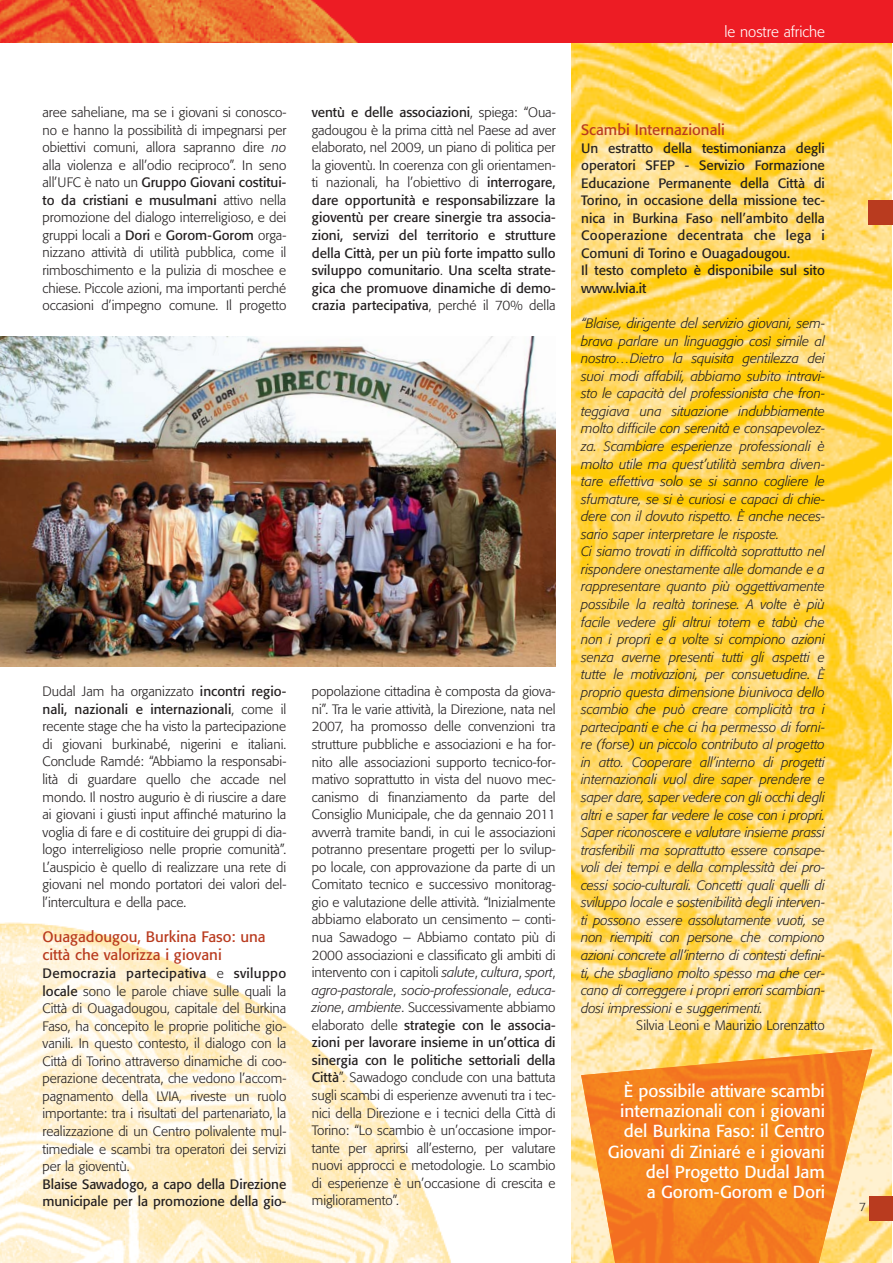
<style>
.page{position:relative;width:893px;height:1263px;background:#fff}
.page>*{position:absolute;margin:0;border:0;box-sizing:border-box;transform-origin:0 0}
.t1{font:17.25px/20.2px "Formata";letter-spacing:-.005em;color:#fff;text-align:right}
.t2{font:15px/18px "Formata";color:#b93b1f}
.t3{font:300 15px "Formata";color:#fff}
.t4{font:300 13.5px/17.5px "Formata";color:#231f20;text-align:justify}
.t5{font:italic 300 13.5px/17.5px "Formata";color:#231f20}
.t6{font:13.5px/17.5px "Formata";color:#231f20}
.t7{font:300 12px "Formata";color:#231f20}
.s1{font-style:italic}
.s2{font-weight:400}
.s3{font-weight:300}
</style>
<div class="page">
<img style="left:1px;top:922px;width:450px;height:340px">
<img style="left:572px;top:43px;width:319px;height:1219px">
<div style="left:1px;top:0;width:892px;height:43px;background:#ed1c24"></div>
<img style="left:1px;top:0;width:357px;height:43px">
<div style="left:869px;top:200px;width:24px;height:24px;background:#b93b1f"></div>
<img style="left:581px;top:1049px;width:291px;height:213px">
<div style="left:869px;top:1196px;width:24px;height:24px;background:#b93b1f"></div>
<img style="left:1px;top:337px;width:555px;height:329px">
<p class="t3" style="left:724px;top:25px;width:102px">le nostre afriche</p>
<p class="t4" style="left:43px;top:105px;width:245px">aree saheliane, ma se i giovani si conosco&shy;no e hanno la possibilità di impegnarsi per obiettivi comuni, allora sapranno dire <span class="s1">no </span>alla violenza e all’odio reciproco”. In seno all’UFC è nato un <span class="s2">Gruppo Giovani costitui&shy;to da cristiani e musulmani</span> attivo nella promozione del dialogo interreligioso, e dei gruppi locali a <span class="s2">Dori</span> e <span class="s2">Gorom-Gorom</span> orga&shy;nizzano attività di utilità pubblica, come il rimboschimento e la pulizia di moschee e chiese. Piccole azioni, ma importanti perché occasioni d’impegno comune. Il progetto</p>
<p class="t4" style="left:43px;top:684px;width:245px">Dudal Jam ha organizzato <span class="s2">incontri regio&shy;nali, nazionali e internazionali</span>, come il recente stage che ha visto la partecipazione di giovani burkinabé, nigerini e italiani.<br>Conclude Ramdé: “Abbiamo la responsabi&shy;lità di guardare quello che accade nel mondo. Il nostro augurio è di riuscire a dare ai giovani i giusti input affinché maturino la voglia di fare e di costituire dei gruppi di dia&shy;logo interreligioso nelle proprie comunità”.<br>L’auspicio è quello di realizzare una rete di giovani nel mondo portatori dei valori del&shy;l’intercultura e della pace.</p>
<p class="t2" style="left:43px;top:929px;width:225px">Ouagadougou, Burkina Faso: una città che valorizza i giovani</p>
<p class="t4" style="left:43px;top:965px;width:245px"><span class="s2">Democrazia partecipativa</span> e <span class="s2">sviluppo locale</span> sono le parole chiave sulle quali la Città di Ouagadougou, capitale del Burkina Faso, ha concepito le proprie politiche gio&shy;vanili. In questo contesto, il dialogo con la Città di Torino attraverso dinamiche di coo&shy;perazione decentrata, che vedono l’accom&shy;pagnamento della LVIA, riveste un ruolo importante: tra i risultati del partenariato, la realizzazione di un Centro polivalente mul&shy;timediale e scambi tra operatori dei servizi per la gioventù.</p>
<p class="t6" style="left:43px;top:1176px;width:245px">Blaise Sawadogo, a capo della Direzione municipale per la promozione della gio-</p>
<p class="t6" style="left:312px;top:105px;width:245px;text-align:justify">ventù e delle associazioni<span class="s3">, spiega: “Oua - gadougou è la prima città nel Paese ad aver elaborato, nel 2009, un piano di politica per la gioventù. In coerenza con gli orientamen&shy;ti nazionali, ha l’obiettivo di</span> interrogare, dare opportunità e responsabilizzare la gioventù per creare sinergie tra associa&shy;zioni, servizi del territorio e strutture della Città, per un più forte impatto sullo sviluppo comunitario<span class="s3">.</span> Una scelta strate&shy;gica che promuove dinamiche di demo&shy;crazia partecipativa<span class="s3">, perché il 70% della</span></p>
<p class="t4" style="left:312px;top:684px;width:245px">popolazione cittadina è composta da giova&shy;ni”. Tra le varie attività, la Direzione, nata nel 2007, ha promosso delle convenzioni tra strutture pubbliche e associazioni e ha for&shy;nito alle associazioni supporto tecnico-for&shy;mativo soprattutto in vista del nuovo mec&shy;canismo di finanziamento da parte del Consiglio Municipale, che da gennaio 2011 avverrà tramite bandi, in cui le associazioni potranno presentare progetti per lo svilup&shy;po locale, con approvazione da parte di un Comitato tecnico e successivo monitorag&shy;gio e valutazione delle attività. “Inizialmente abbiamo elaborato un censimento – conti&shy;nua Sawadogo – Abbiamo contato più di 2000 associazioni e classificato gli ambiti di intervento con i capitoli <span class="s1">salute</span>, <span class="s1">cultura</span>, <span class="s1">sport</span>, <span class="s1">agro-pastorale</span>, <span class="s1">socio-professionale</span>, <span class="s1">educa&shy;zione</span>, <span class="s1">ambiente</span>. Successivamente abbiamo elaborato delle <span class="s2">strategie con le associa&shy;zioni per lavorare insieme in un’ottica di sinergia con le politiche settoriali della Città</span>”. Sawadogo conclude con una battuta sugli scambi di esperienze avvenuti tra i tec&shy;nici della Direzione e i tecnici della Città di Torino: “Lo scambio è un’occasione impor&shy;tante per aprirsi all’esterno, per valutare nuovi approcci e metodologie. Lo scambio di esperienze è un’occasione di crescita e miglioramento”.</p>
<p class="t2" style="left:581px;top:122px;width:145px">Scambi Internazionali</p>
<p class="t6" style="left:581px;top:140px;width:245px">Un estratto della testimonianza degli operatori SFEP - Servizio Formazione Edu cazione Permanente della Città di Torino, in occasione della missione tec&shy;nica in Burkina Faso nell’ambito della Cooperazione decentrata che lega i Comuni di Torino e Ouagadougou.<br>Il testo completo è disponibile sul sito www.lvia.it</p>
<p class="t5" style="left:581px;top:316px;width:245px">“Blaise, dirigente del servizio giovani, sem&shy;brava parlare un linguaggio così simile al nostro…Dietro la squisita gentilezza dei suoi modi affabili, abbiamo subito intravi&shy;sto le capacità del professionista che fron&shy;teggiava una situazione indubbiamente molto difficile con serenità e consapevolez&shy;za. Scambiare esperienze professionali è molto utile ma quest’utilità sembra diven&shy;tare effettiva solo se si sanno cogliere le sfumature, se si è curiosi e capaci di chie&shy;dere con il dovuto rispetto. È anche neces&shy;sario saper interpretare le risposte.<br>Ci siamo trovati in difficoltà soprattutto nel rispondere onestamente alle domande e a rappresentare quanto più oggettivamente possibile la realtà torinese. A volte è più facile vedere gli altrui totem e tabù che non i propri e a volte si compiono azioni senza averne presenti tutti gli aspetti e tutte le motivazioni, per consuetudine. È proprio questa dimensione biunivoca dello scambio che può creare complicità tra i partecipanti e che ci ha permesso di forni&shy;re (forse) un piccolo contributo al progetto in atto. Cooperare all’interno di progetti internazionali vuol dire saper prendere e saper dare, saper vedere con gli occhi degli altri e saper far vedere le cose con i propri.<br>Saper riconoscere e valutare insieme prassi trasferibili ma soprattutto essere consape&shy;voli dei tempi e della complessità dei pro&shy;cessi socio-culturali. Concetti quali quelli di sviluppo locale e sostenibilità degli interven&shy;ti possono essere assolutamente vuoti, se non riempiti con persone che compiono azioni concrete all’interno di contesti defini&shy;ti, che sbagliano molto spesso ma che cer&shy;cano di correggere i propri errori scambian&shy;dosi impressioni e suggerimenti.</p>
<p class="t4" style="left:636px;top:1018px;width:190px">Silvia Leoni e Maurizio Lorenzatto</p>
<p class="t1" style="left:608px;top:1082px;width:219px">È possibile attivare scambi internazionali con i giovani del Burkina Faso: il Centro<br>Giovani di Ziniaré e i giovani del Progetto Dudal Jam<br>a Gorom-Gorom e Dori</p>
<p class="t7" style="left:859px;top:1201px;width:8px">7</p>
</div>
